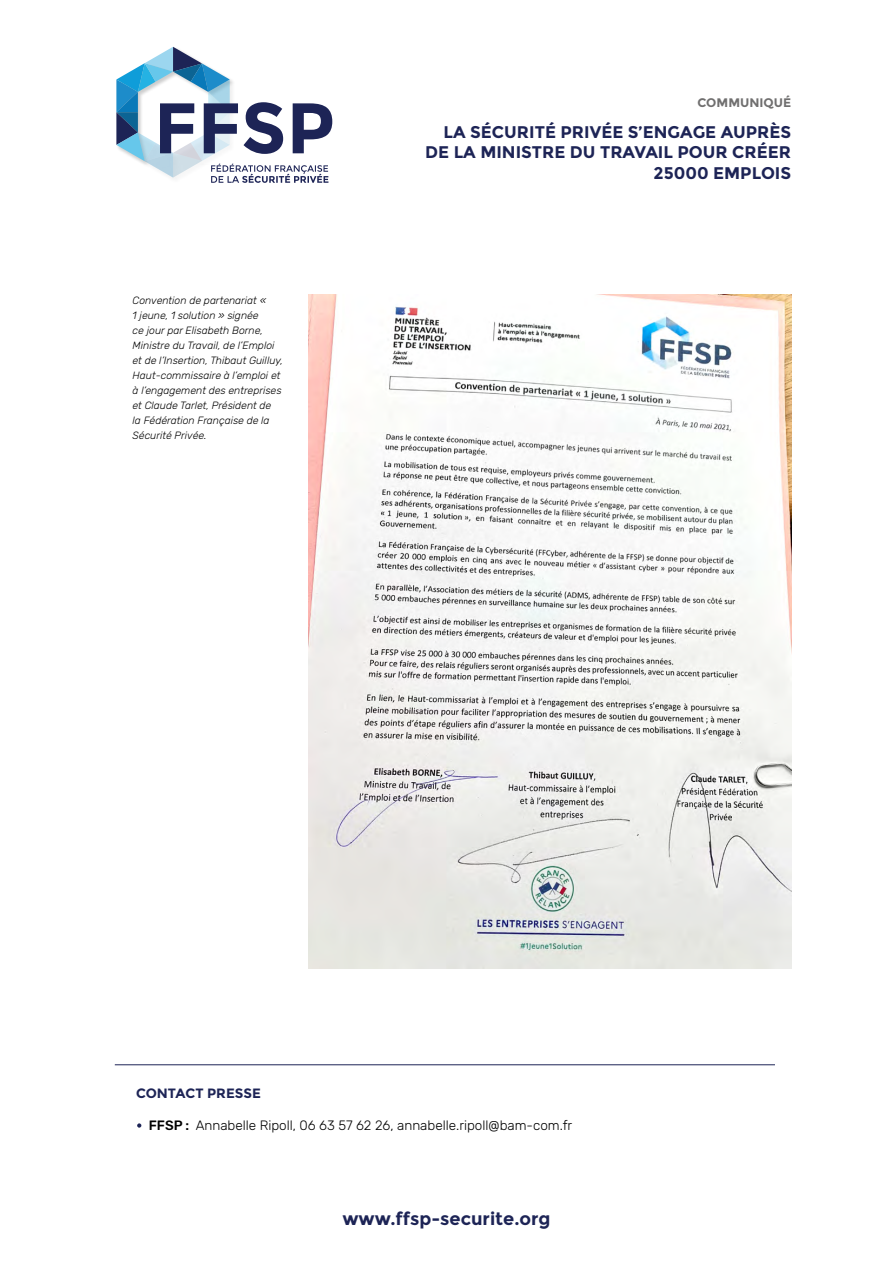
<style>
.page{position:relative;width:893px;height:1263px;background:#fff}
.page>*{position:absolute;margin:0;border:0;box-sizing:border-box;transform-origin:0 0}
.t1{font:700 18px "Montserrat";color:#1d2456}
.t2{font:700 16.8px/20.2px "Montserrat";color:#1d2456;text-align:right}
.t3{font:300 13.5px "Rubik";color:#000}
.t4{font:700 13.5px "Montserrat";color:#1d2456}
.t5{font:700 12.3px "Montserrat";color:#706f6f}
.t6{font:italic 300 10.5px/15px "Rubik";color:#000}
.s1{font-weight:500}
</style>
<div class="page">
<img style="left:308px;top:294px;width:483px;height:675px">
<svg style="left:116px;top:47px;width:216px;height:136px"></svg>
<svg style="left:137px;top:1123px;width:4px;height:5px"></svg>
<hr style="left:115px;top:1064px;width:660px;height:1px;background:#1d2456">
<p class="t6" style="left:133px;top:293px;width:152px">Convention de partenariat «<br>1 jeune, 1 solution » signée<br>ce jour par Elisabeth Borne,<br>Ministre du Travail, de l’Emploi et de l’Insertion, Thibaut Guilluy,<br>Haut-commissaire à l’emploi et à l’engagement des entreprises et Claude Tarlet, Président de<br>la Fédération Française de la<br>Sécurité Privée.</p>
<p class="t5" style="left:697px;top:95px;width:95px">COMMUNIQUÉ</p>
<h2 class="t2" style="left:425px;top:122px;width:367px">LA SÉCURITÉ PRIVÉE S’ENGAGE AUPRÈS<br>DE LA MINISTRE DU TRAVAIL POUR CRÉER<br>25000 EMPLOIS</h2>
<p class="t4" style="left:136px;top:1085px;width:126px">CONTACT PRESSE</p>
<p class="t3" style="left:149px;top:1118px;width:425px"><span class="s1">FFSP :</span> Annabelle Ripoll, 06 63 57 62 26, annabelle.ripoll@bam-com.fr</p>
<h1 class="t1" style="left:342px;top:1207px;width:210px">www.ffsp-securite.org</h1>
</div>
